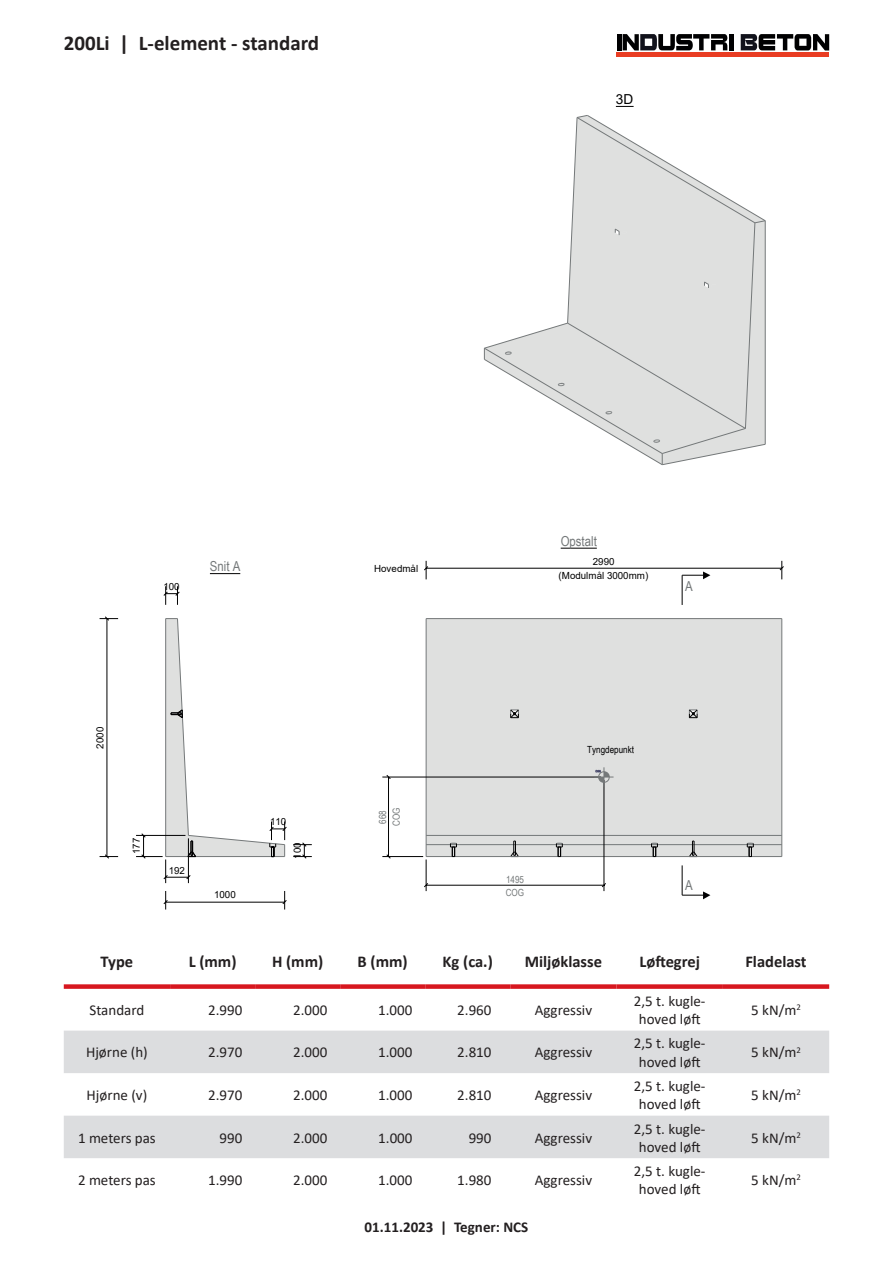
<style>
.page{position:relative;width:893px;height:1263px;background:#fff}
.page>*{position:absolute;margin:0;border:0;box-sizing:border-box;transform-origin:0 0}
.t1{font:700 21px "Calibri";color:#231f20}
.t2{font:700 16.5px "Calibri";color:#231f20}
.t3{font:15px/18px "Calibri";color:#231f20;text-align:center}
.t4{font:700 15px "Calibri";color:#231f20}
.t5{font:13.8px "Arial Narrow";color:#747879}
.t6{font:13.8px "Arial";color:#000001}
.t7{font:9.9px "Arial";color:#000001}
.t8{font:9.9px "Arial Narrow";color:#747879}
.t9{font:9.9px "Arial Narrow";color:#000001}
</style>
<div class="page">
<hr style="left:561px;top:548px;width:36px;height:1px;background:#000001">
<hr style="left:210px;top:573px;width:30px;height:1px;background:#000001">
<svg style="left:616px;top:106px;width:18px;height:1px"></svg>
<div style="left:427px;top:619px;width:354px;height:237px;background:#dfe0df"></div>
<hr style="left:426px;top:835px;width:356px;height:1px;background:#747879">
<hr style="left:426px;top:856px;width:356px;height:1px;background:#747879">
<hr style="left:426px;top:844px;width:356px;height:1px;background:#747879">
<hr style="left:781px;top:619px;width:1px;height:237px;background:#747879">
<hr style="left:426px;top:619px;width:1px;height:237px;background:#747879">
<hr style="left:426px;top:618px;width:356px;height:1px;background:#747879">
<hr style="left:765px;top:221px;width:1px;height:223px;background:#747879">
<svg style="left:484px;top:115px;width:281px;height:350px"></svg>
<svg style="left:689px;top:710px;width:9px;height:8px"></svg>
<svg style="left:689px;top:841px;width:8px;height:15px"></svg>
<svg style="left:510px;top:841px;width:9px;height:15px"></svg>
<svg style="left:510px;top:710px;width:9px;height:8px"></svg>
<svg style="left:651px;top:843px;width:7px;height:14px"></svg>
<svg style="left:747px;top:843px;width:7px;height:14px"></svg>
<svg style="left:450px;top:843px;width:7px;height:14px"></svg>
<svg style="left:556px;top:843px;width:7px;height:14px"></svg>
<hr style="left:426px;top:885px;width:178px;height:1px;background:#000001">
<hr style="left:426px;top:859px;width:1px;height:32px;background:#000001">
<hr style="left:604px;top:780px;width:1px;height:111px;background:#000001">
<hr style="left:388px;top:777px;width:1px;height:79px;background:#000001">
<hr style="left:382px;top:856px;width:41px;height:1px;background:#000001">
<hr style="left:382px;top:777px;width:219px;height:1px;background:#000001">
<hr style="left:426px;top:568px;width:356px;height:1px;background:#000001">
<svg style="left:424px;top:561px;width:4px;height:18px"></svg>
<svg style="left:780px;top:561px;width:4px;height:18px"></svg>
<hr style="left:682px;top:865px;width:1px;height:30px;background:#000001">
<hr style="left:682px;top:575px;width:1px;height:30px;background:#000001">
<svg style="left:164px;top:586px;width:15px;height:19px"></svg>
<hr style="left:107px;top:619px;width:1px;height:237px;background:#000001">
<svg style="left:100px;top:854px;width:18px;height:4px"></svg>
<svg style="left:100px;top:617px;width:18px;height:3px"></svg>
<hr style="left:166px;top:902px;width:119px;height:1px;background:#000001">
<svg style="left:164px;top:891px;width:4px;height:18px"></svg>
<svg style="left:283px;top:891px;width:4px;height:18px"></svg>
<svg style="left:293px;top:843px;width:19px;height:15px"></svg>
<svg style="left:136px;top:618px;width:151px;height:265px"></svg>
<svg style="left:594px;top:767px;width:20px;height:20px"></svg>
<svg style="left:682px;top:571px;width:28px;height:8px"></svg>
<svg style="left:682px;top:891px;width:28px;height:8px"></svg>
<svg style="left:64px;top:1030px;width:765px;height:128px;fill:#dcdddf"></svg>
<div style="left:64px;top:984px;width:106px;height:5px;background:#d7171f"></div>
<div style="left:170px;top:984px;width:85px;height:5px;background:#d7171f"></div>
<div style="left:255px;top:984px;width:85px;height:5px;background:#d7171f"></div>
<div style="left:340px;top:984px;width:85px;height:5px;background:#d7171f"></div>
<div style="left:425px;top:984px;width:85px;height:5px;background:#d7171f"></div>
<div style="left:510px;top:984px;width:107px;height:5px;background:#d7171f"></div>
<div style="left:617px;top:984px;width:106px;height:5px;background:#d7171f"></div>
<div style="left:723px;top:984px;width:106px;height:5px;background:#d7171f"></div>
<div style="left:617px;top:52px;width:212px;height:5px;background:#e93d23"></div>
<hr style="left:617px;top:34px;width:4px;height:16px;background:#000001">
<div style="left:729px;top:34px;width:5px;height:16px;background:#000001"></div>
<svg style="left:741px;top:34px;width:88px;height:17px"></svg>
<svg style="left:623px;top:34px;width:104px;height:17px"></svg>
<h1 class="t1" style="left:64px;top:28px;width:257px">200Li | L-element - standard</h1>
<p class="t6" style="left:616px;top:90px;width:19px">3D</p>
<p class="t7" style="left:163px;top:580px;width:18px">100</p>
<p class="t5" style="left:210px;top:556px;width:32px">Snit A</p>
<p class="t7" style="left:93px;top:748px;width:23px;rotate:-90deg">2000</p>
<p class="t7" style="left:270px;top:814px;width:18px">110</p>
<p class="t7" style="left:130px;top:854px;width:18px;rotate:-90deg">177</p>
<p class="t7" style="left:290px;top:859px;width:18px;rotate:-90deg">100</p>
<p class="t7" style="left:169px;top:863px;width:18px">192</p>
<p class="t7" style="left:214px;top:888px;width:23px">1000</p>
<p class="t7" style="left:374px;top:562px;width:46px">Hovedmål</p>
<p class="t8" style="left:389px;top:826px;width:20px;rotate:-90deg">COG</p>
<p class="t8" style="left:376px;top:824px;width:15px;rotate:-90deg">668</p>
<p class="t5" style="left:561px;top:531px;width:38px">Opstalt</p>
<p class="t7" style="left:593px;top:554px;width:23px">2990</p>
<p class="t7" style="left:558px;top:569px;width:91px">(Modulmål 3000mm)</p>
<p class="t5" style="left:685px;top:576px;width:9px">A</p>
<p class="t8" style="left:506px;top:872px;width:19px">1495</p>
<p class="t8" style="left:506px;top:885px;width:20px">COG</p>
<p class="t9" style="left:587px;top:742px;width:48px">Tyngdepunkt</p>
<p class="t5" style="left:685px;top:875px;width:9px">A</p>
<p class="t2" style="left:101px;top:950px;width:34px">Type</p>
<p class="t2" style="left:189px;top:950px;width:49px">L (mm)</p>
<p class="t2" style="left:272px;top:950px;width:53px">H (mm)</p>
<p class="t2" style="left:358px;top:950px;width:52px">B (mm)</p>
<p class="t2" style="left:443px;top:950px;width:52px">Kg (ca.)</p>
<p class="t2" style="left:525px;top:950px;width:79px">Miljøklasse</p>
<p class="t2" style="left:639px;top:950px;width:62px">Løftegrej</p>
<p class="t2" style="left:745px;top:950px;width:63px">Fladelast</p>
<p class="t3" style="left:90px;top:1000px;width:56px">Standard</p>
<p class="t3" style="left:208px;top:1000px;width:36px">2.990</p>
<p class="t3" style="left:293px;top:1000px;width:36px">2.000</p>
<p class="t3" style="left:378px;top:1000px;width:36px">1.000</p>
<p class="t3" style="left:457px;top:1000px;width:36px">2.960</p>
<p class="t3" style="left:535px;top:1000px;width:59px">Aggressiv</p>
<p class="t3" style="left:634px;top:991px;width:73px">2,5 t. kugle&shy;hoved løft</p>
<p class="t3" style="left:751px;top:1000px;width:51px">5 kN/m<sup>2</sup></p>
<p class="t3" style="left:86px;top:1043px;width:63px">Hjørne (h)</p>
<p class="t3" style="left:208px;top:1043px;width:36px">2.970</p>
<p class="t3" style="left:293px;top:1043px;width:36px">2.000</p>
<p class="t3" style="left:378px;top:1043px;width:36px">1.000</p>
<p class="t3" style="left:457px;top:1043px;width:36px">2.810</p>
<p class="t3" style="left:535px;top:1043px;width:59px">Aggressiv</p>
<p class="t3" style="left:634px;top:1034px;width:73px">2,5 t. kugle&shy;hoved løft</p>
<p class="t3" style="left:751px;top:1043px;width:51px">5 kN/m<sup>2</sup></p>
<p class="t3" style="left:87px;top:1086px;width:62px">Hjørne (v)</p>
<p class="t3" style="left:208px;top:1086px;width:36px">2.970</p>
<p class="t3" style="left:293px;top:1086px;width:36px">2.000</p>
<p class="t3" style="left:378px;top:1086px;width:36px">1.000</p>
<p class="t3" style="left:457px;top:1086px;width:36px">2.810</p>
<p class="t3" style="left:535px;top:1086px;width:59px">Aggressiv</p>
<p class="t3" style="left:634px;top:1077px;width:73px">2,5 t. kugle&shy;hoved løft</p>
<p class="t3" style="left:751px;top:1086px;width:51px">5 kN/m<sup>2</sup></p>
<p class="t3" style="left:78px;top:1128px;width:79px">1 meters pas</p>
<p class="t3" style="left:220px;top:1128px;width:24px">990</p>
<p class="t3" style="left:293px;top:1128px;width:36px">2.000</p>
<p class="t3" style="left:378px;top:1128px;width:36px">1.000</p>
<p class="t3" style="left:469px;top:1128px;width:24px">990</p>
<p class="t3" style="left:535px;top:1128px;width:59px">Aggressiv</p>
<p class="t3" style="left:634px;top:1119px;width:73px">2,5 t. kugle&shy;hoved løft</p>
<p class="t3" style="left:751px;top:1128px;width:51px">5 kN/m<sup>2</sup></p>
<p class="t3" style="left:78px;top:1171px;width:79px">2 meters pas</p>
<p class="t3" style="left:208px;top:1171px;width:36px">1.990</p>
<p class="t3" style="left:293px;top:1171px;width:36px">2.000</p>
<p class="t3" style="left:378px;top:1171px;width:36px">1.000</p>
<p class="t3" style="left:457px;top:1171px;width:36px">1.980</p>
<p class="t3" style="left:535px;top:1171px;width:59px">Aggressiv</p>
<p class="t3" style="left:634px;top:1162px;width:73px">2,5 t. kugle&shy;hoved løft</p>
<p class="t3" style="left:751px;top:1171px;width:51px">5 kN/m<sup>2</sup></p>
<p class="t4" style="left:365px;top:1216px;width:165px">01.11.2023 | Tegner: NCS</p>
</div>
